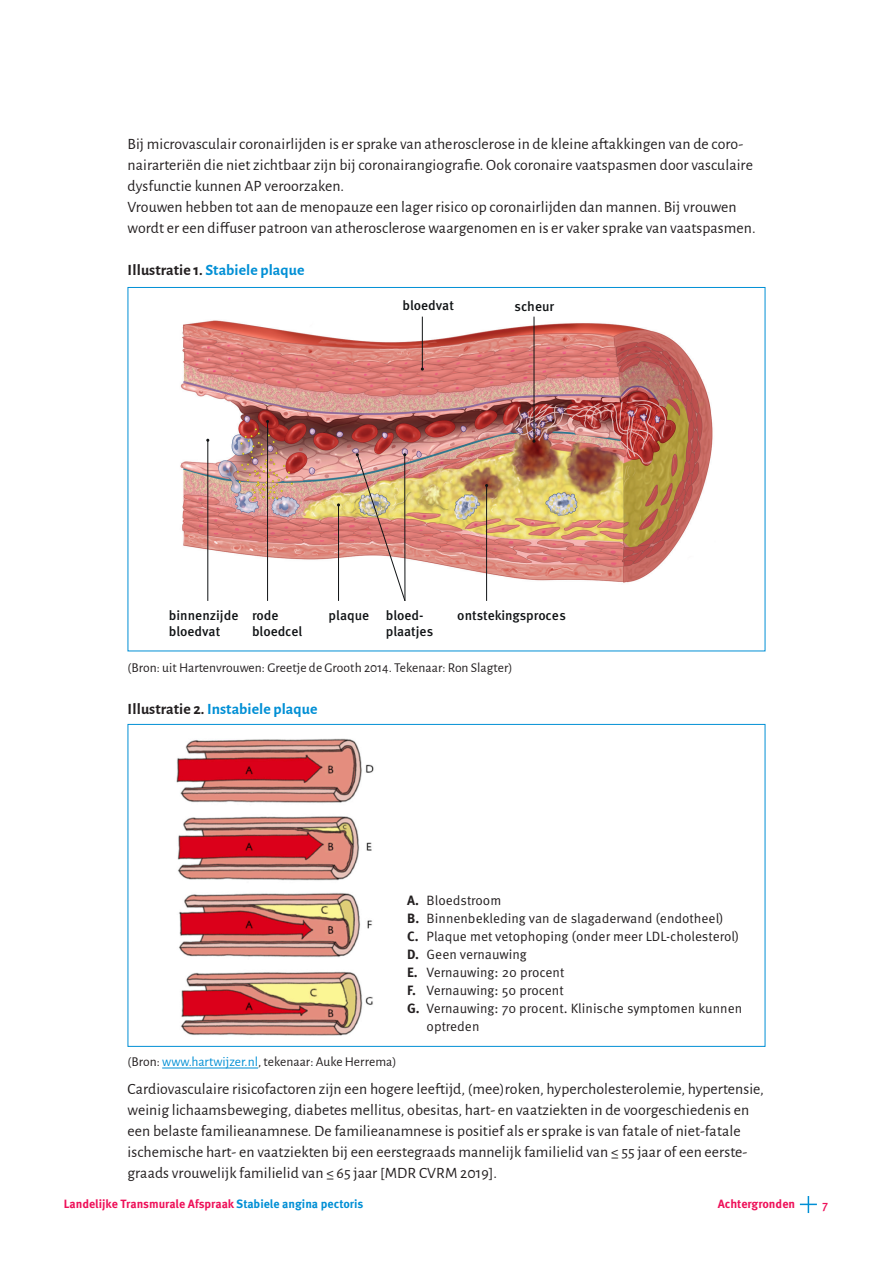
<style>
.page{position:relative;width:893px;height:1263px;background:#fff}
.page>*{position:absolute;margin:0;border:0;box-sizing:border-box;transform-origin:0 0}
.tekst_1{font:15.75px/21px "Alegreya Sans";letter-spacing:.005em;color:#231f20}
.kop_3{font:700 15.75px "Alegreya Sans";letter-spacing:.005em;color:#008fd5}
.t1{font:13.5px/18px "Meta Pro Norm";color:#231f20}
.tekst_1-2{font:13.5px "Alegreya Sans";letter-spacing:.005em;color:#231f20}
.t2{font:500 13.5px/16.2px "Meta Pro";letter-spacing:-.005em;color:#101315}
.t3{font:700 12px "Meta Pro";color:#ee1059}
.Bijschrift{font:500 12px "Meta OT";color:#ee1059}
.s1{color:#231f20}
.s2{font-family:"Meta Pro";font-weight:700}
.s3{color:#008fd5}
</style>
<div class="page">
<hr style="left:162px;top:1068px;width:96px;height:1px;background:#008fd5">
<svg style="left:800px;top:1196px;width:17px;height:17px"></svg>
<img style="left:176px;top:738px;width:198px;height:298px">
<img style="left:180px;top:316px;width:533px;height:285px">
<hr style="left:486px;top:485px;width:1px;height:116px;background:#101315">
<hr style="left:422px;top:317px;width:1px;height:52px;background:#101315">
<hr style="left:534px;top:317px;width:1px;height:124px;background:#101315">
<hr style="left:207px;top:440px;width:1px;height:161px;background:#101315">
<hr style="left:267px;top:421px;width:1px;height:180px;background:#101315">
<hr style="left:338px;top:505px;width:1px;height:96px;background:#101315">
<img style="left:356px;top:453px;width:50px;height:148px">
<p class="tekst_1" style="left:128px;top:132px;width:627px">Bij microvasculair coronairlijden is er sprake van atherosclerose in de kleine aftakkingen van de coro&shy;nairarteriën die niet zichtbaar zijn bij coronairangiografie. Ook coronaire vaatspasmen door vasculaire dysfunctie kunnen AP veroorzaken.</p>
<p class="tekst_1" style="left:128px;top:195px;width:630px">Vrouwen hebben tot aan de menopauze een lager risico op coronairlijden dan mannen. Bij vrouwen wordt er een diffuser patroon van atherosclerose waargenomen en is er vaker sprake van vaatspasmen.</p>
<p class="kop_3" style="left:128px;top:258px;width:178px"><span class="s1">Illustratie 1.</span> Stabiele plaque</p>
<p class="t2" style="left:403px;top:297px;width:53px">bloedvat</p>
<p class="t2" style="left:515px;top:297px;width:41px">scheur</p>
<p class="t2" style="left:169px;top:606px;width:71px">binnenzijde bloedvat</p>
<p class="t2" style="left:252px;top:606px;width:52px">rode bloedcel</p>
<p class="t2" style="left:386px;top:606px;width:49px">bloed&shy;plaatjes</p>
<p class="t2" style="left:457px;top:606px;width:110px">ontstekingsproces</p>
<p class="t2" style="left:329px;top:606px;width:42px">plaque</p>
<p class="tekst_1-2" style="left:128px;top:658px;width:387px">(Bron: uit Hartenvrouwen: Greetje de Grooth 2014. Tekenaar: Ron Slagter)</p>
<p class="kop_3" style="left:128px;top:697px;width:191px"><span class="s1">Illustratie 2.</span> Instabiele plaque</p>
<p class="t1" style="left:407px;top:891px;width:96px"><span class="s2">A.</span> Bloedstroom</p>
<p class="t1" style="left:407px;top:909px;width:318px"><span class="s2">B.</span> Binnenbekleding van de slagaderwand (endotheel)</p>
<p class="t1" style="left:407px;top:927px;width:334px"><span class="s2">C.</span> Plaque met vetophoping (onder meer LDL-cholesterol)</p>
<p class="t1" style="left:407px;top:945px;width:121px"><span class="s2">D.</span> Geen vernauwing</p>
<p class="t1" style="left:407px;top:963px;width:159px"><span class="s2">E.</span> Vernauwing: 20 procent</p>
<p class="t1" style="left:407px;top:981px;width:158px"><span class="s2">F.</span> Vernauwing: 50 procent</p>
<p class="t1" style="left:427px;top:999px;width:317px;text-indent:-19px"><span class="s2">G.</span> Vernauwing: 70 procent. Klinische symptomen kunnen optreden</p>
<p class="tekst_1-2" style="left:128px;top:1052px;width:271px">(Bron: <span class="s3">www.hartwijzer.nl</span>, tekenaar: Auke Herrema)</p>
<p class="tekst_1" style="left:128px;top:1077px;width:638px">Cardiovasculaire risicofactoren zijn een hogere leeftijd, (mee)roken, hypercholesterolemie, hypertensie, weinig lichaamsbeweging, diabetes mellitus, obesitas, hart- en vaatziekten in de voorgeschiedenis en een belaste familieanamnese. De familieanamnese is positief als er sprake is van fatale of niet-fatale ischemische hart- en vaatziekten bij een eerstegraads mannelijk familielid van ≤ 55 jaar of een eerste&shy;graads vrouwelijk familielid van ≤ 65 jaar [MDR CVRM 2019].</p>
<p class="t3" style="left:64px;top:1195px;width:301px">Landelijke Transmurale Afspraak <span class="s3">Stabiele angina pectoris</span></p>
<p class="t3" style="left:718px;top:1195px;width:79px">Achtergronden</p>
<p class="Bijschrift" style="left:822px;top:1198px;width:8px">7</p>
</div>
